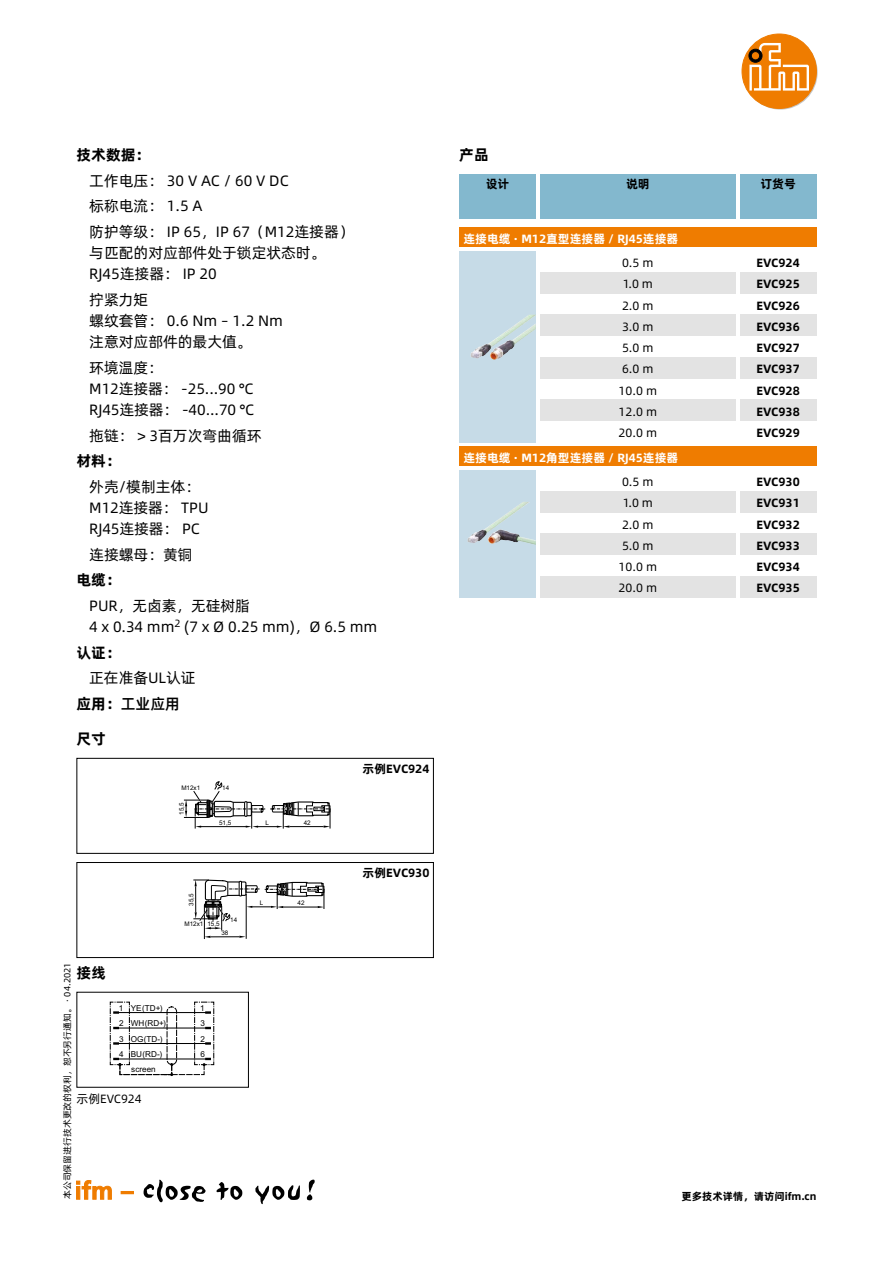
<style>
.page{position:relative;width:893px;height:1263px;background:#fff}
.page>*{position:absolute;margin:0;border:0;box-sizing:border-box;transform-origin:0 0}
.Nh__Fliesstext_10_pt{font:15px/21.3px "Alibaba Pu Hui Ti R";color:#000}
.Nh__Headline_Tabelle{font:15px "Alibaba Pu Hui Ti B";color:#000}
.Nh__Headline_Tabelle-2{font:15px "Alibaba Pu Hui Ti M";color:#000}
.Nh__Bestellnummer_8{font:12px "Alibaba Pu Hui Ti B";color:#000}
.Nh__Tabellentext_zen{font:12px "Alibaba Pu Hui Ti R";color:#000}
.Nh__Subheadline_Tabe{font:12px "Alibaba Pu Hui Ti B";color:#fff}
.Nh__Bez__Masszeichng{font:12px "Alibaba Pu Hui Ti B";color:#000}
.Anmerkungstext{font:12px "Alibaba Pu Hui Ti R";color:#000}
.Nh__Kopftext_Tabelle{font:12px "Alibaba Pu Hui Ti B";color:#000}
.Nh__www_infozeile_7{font:10.5px "Alibaba Pu Hui Ti B";color:#000}
.Br__BAAN-Nr{font:9px "Alibaba Pu Hui Ti R";color:#000}
.t1{font:8.1px/15.5px "Arial";color:#000;text-align:justify}
.t2{font:6.3px "Arial";color:#000}
.s1{font-family:"Alibaba Pu Hui Ti B"}
</style>
<div class="page">
<div style="left:459px;top:174px;width:77px;height:45px;background:#83b8ce"></div>
<div style="left:540px;top:174px;width:196px;height:45px;background:#83b8ce"></div>
<div style="left:740px;top:174px;width:76px;height:45px;background:#83b8ce"></div>
<div style="left:459px;top:470px;width:77px;height:127px;background:#c6dbe7"></div>
<img style="left:468px;top:502px;width:55px;height:41px">
<div style="left:540px;top:491px;width:196px;height:21px;background:#e3e3e3"></div>
<div style="left:540px;top:534px;width:196px;height:21px;background:#e3e3e3"></div>
<div style="left:459px;top:446px;width:357px;height:20px;background:#ef7c00"></div>
<div style="left:740px;top:491px;width:76px;height:21px;background:#e3e3e3"></div>
<div style="left:740px;top:534px;width:76px;height:21px;background:#e3e3e3"></div>
<div style="left:540px;top:576px;width:196px;height:21px;background:#e3e3e3"></div>
<div style="left:740px;top:576px;width:76px;height:21px;background:#e3e3e3"></div>
<svg style="left:184px;top:781px;width:147px;height:47px"></svg>
<div style="left:77px;top:758px;width:357px;height:96px;border:1px solid #000"></div>
<hr style="left:118px;top:1012px;width:89px;height:1px;background:#000">
<hr style="left:118px;top:1027px;width:89px;height:1px;background:#000">
<hr style="left:118px;top:1043px;width:89px;height:1px;background:#000">
<hr style="left:118px;top:1058px;width:89px;height:1px;background:#000">
<svg style="left:109px;top:1001px;width:21px;height:65px"></svg>
<div style="left:119px;top:1064px;width:53px;height:11px;border:1px dashed #000"></div>
<svg style="left:163px;top:1001px;width:52px;height:75px"></svg>
<hr style="left:246px;top:894px;width:1px;height:45px;background:#000">
<hr style="left:204px;top:905px;width:1px;height:34px;background:#000">
<svg style="left:204px;top:936px;width:42px;height:2px"></svg>
<svg style="left:193px;top:879px;width:132px;height:51px"></svg>
<div style="left:77px;top:862px;width:357px;height:96px;border:1px solid #000"></div>
<div style="left:540px;top:272px;width:196px;height:21px;background:#e3e3e3"></div>
<div style="left:540px;top:315px;width:196px;height:21px;background:#e3e3e3"></div>
<div style="left:740px;top:272px;width:76px;height:21px;background:#e3e3e3"></div>
<div style="left:740px;top:315px;width:76px;height:21px;background:#e3e3e3"></div>
<div style="left:540px;top:357px;width:196px;height:21px;background:#e3e3e3"></div>
<div style="left:740px;top:357px;width:76px;height:21px;background:#e3e3e3"></div>
<div style="left:540px;top:400px;width:196px;height:21px;background:#e3e3e3"></div>
<div style="left:740px;top:400px;width:76px;height:21px;background:#e3e3e3"></div>
<div style="left:459px;top:251px;width:77px;height:191px;background:#c6dbe7"></div>
<img style="left:471px;top:315px;width:58px;height:43px">
<div style="left:459px;top:227px;width:357px;height:20px;background:#ef7c00"></div>
<svg style="left:743px;top:35px;width:75px;height:75px"></svg>
<div style="left:742px;top:34px;width:74px;height:74px;background:#ef7c00;border-radius:50%"></div>
<div style="left:742px;top:34px;width:75px;height:75px;border:1px solid #ef7c00;border-radius:50%"></div>
<svg style="left:748px;top:43px;width:61px;height:48px"></svg>
<svg style="left:76px;top:1180px;width:36px;height:19px"></svg>
<svg style="left:121px;top:1191px;width:13px;height:3px"></svg>
<svg style="left:144px;top:1180px;width:62px;height:22px"></svg>
<svg style="left:217px;top:1182px;width:25px;height:18px"></svg>
<svg style="left:255px;top:1185px;width:45px;height:19px"></svg>
<svg style="left:307px;top:1179px;width:8px;height:21px"></svg>
<p class="Nh__Headline_Tabelle" style="left:77px;top:143px;width:75px">技术数据：</p>
<p class="Nh__Fliesstext_10_pt" style="left:89px;top:169px;width:201px">工作电压： 30 V AC / 60 V DC</p>
<p class="Nh__Fliesstext_10_pt" style="left:89px;top:194px;width:115px">标称电流： 1.5 A</p>
<p class="Nh__Fliesstext_10_pt" style="left:89px;top:220px;width:266px">防护等级： IP 65，IP 67（M12连接器）与匹配的对应部件处于锁定状态时。<br>RJ45连接器： IP 20</p>
<p class="Nh__Fliesstext_10_pt" style="left:89px;top:288px;width:195px">拧紧力矩<br>螺纹套管： 0.6 Nm – 1.2 Nm注意对应部件的最大值。</p>
<p class="Nh__Fliesstext_10_pt" style="left:89px;top:356px;width:166px">环境温度：<br>M12连接器： -25...90 °C<br>RJ45连接器： -40...70 °C</p>
<p class="Nh__Fliesstext_10_pt" style="left:89px;top:424px;width:174px">拖链： &gt; 3百万次弯曲循环</p>
<p class="Nh__Headline_Tabelle" style="left:77px;top:449px;width:46px">材料：</p>
<p class="Nh__Fliesstext_10_pt" style="left:89px;top:475px;width:121px">外壳/模制主体：<br>M12连接器： TPU<br>RJ45连接器： PC</p>
<p class="Nh__Fliesstext_10_pt" style="left:89px;top:543px;width:105px">连接螺母：黄铜</p>
<p class="Nh__Headline_Tabelle" style="left:77px;top:568px;width:46px">电缆：</p>
<p class="Nh__Fliesstext_10_pt" style="left:89px;top:594px;width:289px">PUR，无卤素，无硅树脂<br>4 x 0.34 mm<sup>2</sup> (7 x Ø 0.25 mm)，Ø 6.5 mm</p>
<p class="Nh__Headline_Tabelle" style="left:77px;top:641px;width:46px">认证：</p>
<p class="Nh__Fliesstext_10_pt" style="left:89px;top:666px;width:108px">正在准备UL认证</p>
<p class="Nh__Headline_Tabelle-2" style="left:77px;top:692px;width:105px"><span class="s1">应用：</span>工业应用</p>
<p class="Nh__Headline_Tabelle" style="left:77px;top:727px;width:31px">尺寸</p>
<p class="t2" style="left:181px;top:784px;width:20px">M12x1</p>
<p class="t2" style="left:178px;top:815px;width:14px;rotate:-90deg">15,5</p>
<p class="t2" style="left:222px;top:784px;width:9px">14</p>
<p class="t2" style="left:219px;top:819px;width:14px">51,5</p>
<p class="t2" style="left:265px;top:819px;width:5px">L</p>
<p class="t2" style="left:304px;top:819px;width:9px">42</p>
<p class="t2" style="left:188px;top:905px;width:14px;rotate:-90deg">35,5</p>
<p class="t2" style="left:184px;top:920px;width:37px">M12x1 15,5</p>
<p class="t2" style="left:230px;top:916px;width:9px">14</p>
<p class="Br__BAAN-Nr" style="left:61px;top:1199px;width:238px;rotate:-90deg">本公司保留进行技术更改的权利，恕不另行通知。 · 04.2021</p>
<p class="Nh__Headline_Tabelle" style="left:77px;top:961px;width:31px">接线</p>
<p class="t1" style="left:131px;top:1000px;width:37px;text-align:left">YE(TD+)<br>WH(RD+)<br>OG(TD-)<br>BU(RD-)</p>
<p class="t1" style="left:119px;top:1000px;width:6px">1<br>2<br>3</p>
<p class="t1" style="left:200px;top:1000px;width:6px">1<br>3<br>2</p>
<p class="t1" style="left:119px;top:1047px;width:6px">4</p>
<p class="t1" style="left:200px;top:1047px;width:6px">6</p>
<p class="t1" style="left:131px;top:1062px;width:26px">screen</p>
<p class="Anmerkungstext" style="left:77px;top:1090px;width:67px">示例EVC924</p>
<p class="t2" style="left:221px;top:929px;width:9px">38</p>
<p class="t2" style="left:260px;top:899px;width:5px">L</p>
<p class="t2" style="left:298px;top:899px;width:9px">42</p>
<p class="Nh__Bez__Masszeichng" style="left:363px;top:759px;width:68px">示例EVC924</p>
<p class="Nh__Bez__Masszeichng" style="left:363px;top:864px;width:68px">示例EVC930</p>
<p class="Nh__Headline_Tabelle" style="left:459px;top:143px;width:31px">产品</p>
<p class="Nh__Kopftext_Tabelle" style="left:486px;top:174px;width:25px">设计</p>
<p class="Nh__Kopftext_Tabelle" style="left:626px;top:174px;width:25px">说明</p>
<p class="Nh__Kopftext_Tabelle" style="left:760px;top:174px;width:37px">订货号</p>
<p class="Nh__Subheadline_Tabe" style="left:463px;top:229px;width:216px">连接电缆 · M12直型连接器 / RJ45连接器</p>
<p class="Nh__Tabellentext_zen" style="left:622px;top:254px;width:33px">0.5 m</p>
<p class="Nh__Tabellentext_zen" style="left:623px;top:275px;width:32px">1.0 m</p>
<p class="Nh__Tabellentext_zen" style="left:622px;top:296px;width:33px">2.0 m</p>
<p class="Nh__Tabellentext_zen" style="left:622px;top:318px;width:33px">3.0 m</p>
<p class="Nh__Bestellnummer_8" style="left:756px;top:253px;width:45px">EVC924</p>
<p class="Nh__Bestellnummer_8" style="left:756px;top:275px;width:45px">EVC925</p>
<p class="Nh__Bestellnummer_8" style="left:756px;top:296px;width:45px">EVC926</p>
<p class="Nh__Bestellnummer_8" style="left:756px;top:317px;width:45px">EVC936</p>
<p class="Nh__Tabellentext_zen" style="left:622px;top:339px;width:33px">5.0 m</p>
<p class="Nh__Bestellnummer_8" style="left:756px;top:338px;width:45px">EVC927</p>
<p class="Nh__Tabellentext_zen" style="left:622px;top:360px;width:33px">6.0 m</p>
<p class="Nh__Bestellnummer_8" style="left:756px;top:360px;width:45px">EVC937</p>
<p class="Nh__Tabellentext_zen" style="left:619px;top:381px;width:40px">10.0 m</p>
<p class="Nh__Bestellnummer_8" style="left:756px;top:381px;width:45px">EVC928</p>
<p class="Nh__Tabellentext_zen" style="left:619px;top:403px;width:40px">12.0 m</p>
<p class="Nh__Bestellnummer_8" style="left:756px;top:402px;width:45px">EVC938</p>
<p class="Nh__Tabellentext_zen" style="left:619px;top:424px;width:40px">20.0 m</p>
<p class="Nh__Bestellnummer_8" style="left:756px;top:424px;width:45px">EVC929</p>
<p class="Nh__Subheadline_Tabe" style="left:463px;top:448px;width:216px">连接电缆 · M12角型连接器 / RJ45连接器</p>
<p class="Nh__Tabellentext_zen" style="left:622px;top:473px;width:33px">0.5 m</p>
<p class="Nh__Tabellentext_zen" style="left:623px;top:494px;width:32px">1.0 m</p>
<p class="Nh__Tabellentext_zen" style="left:622px;top:515px;width:33px">2.0 m</p>
<p class="Nh__Tabellentext_zen" style="left:622px;top:537px;width:33px">5.0 m</p>
<p class="Nh__Bestellnummer_8" style="left:756px;top:472px;width:45px">EVC930</p>
<p class="Nh__Bestellnummer_8" style="left:756px;top:494px;width:45px">EVC931</p>
<p class="Nh__Bestellnummer_8" style="left:756px;top:515px;width:45px">EVC932</p>
<p class="Nh__Bestellnummer_8" style="left:756px;top:536px;width:45px">EVC933</p>
<p class="Nh__Tabellentext_zen" style="left:619px;top:558px;width:40px">10.0 m</p>
<p class="Nh__Bestellnummer_8" style="left:756px;top:557px;width:45px">EVC934</p>
<p class="Nh__Tabellentext_zen" style="left:619px;top:579px;width:40px">20.0 m</p>
<p class="Nh__Bestellnummer_8" style="left:756px;top:579px;width:45px">EVC935</p>
<p class="Nh__www_infozeile_7" style="left:681px;top:1188px;width:136px">更多技术详情，请访问ifm.cn</p>
</div>
